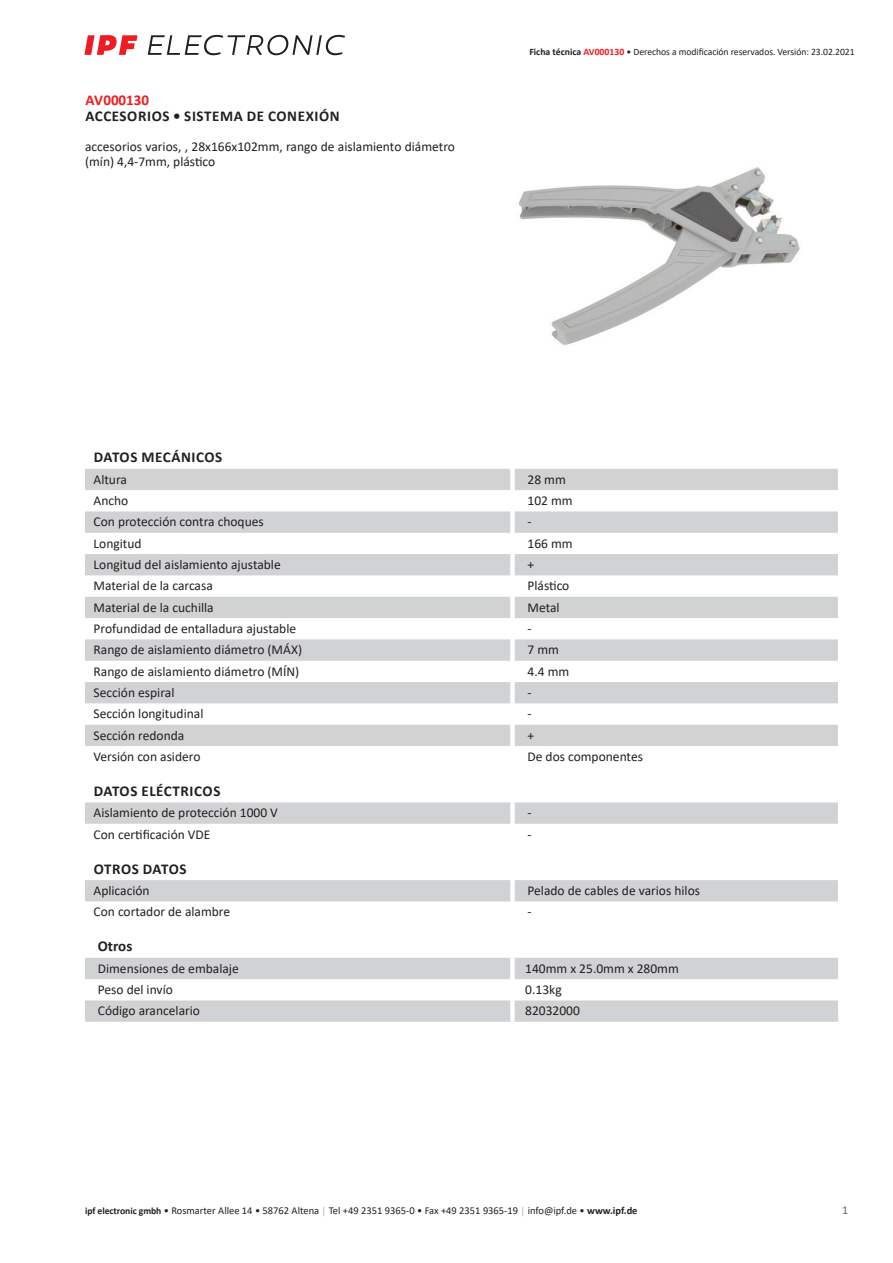
<style>
.page{position:relative;width:893px;height:1263px;background:#fff}
.page>*{position:absolute;margin:0;border:0;box-sizing:border-box;transform-origin:0 0}
.t1{font:700 15px "Calibri";letter-spacing:.04em;color:#231f20}
.t2{font:700 15px "Calibri";color:#ee1d23}
.t3{font:13.5px/15px "Calibri";color:#231f20}
.t4{font:12px "Calibri";color:#636366}
.t5{font:10.5px "Calibri";color:#231f20}
.t6{font:9.75px "Calibri";letter-spacing:-.005em;color:#231f20}
.s1{font-weight:700}
.s2{font-weight:700;color:#ee1d23}
.s3{font-weight:700;font-size:9.75px}
.s4{font-size:9.75px;color:#a8a9ad}
</style>
<div class="page">
<svg style="left:148px;top:35px;width:197px;height:20px"></svg>
<svg style="left:84px;top:35px;width:54px;height:20px"></svg>
<svg style="left:85px;top:469px;width:753px;height:277px;fill:#d1d2d4"></svg>
<svg style="left:85px;top:802px;width:753px;height:22px;background:#d2d3d5"></svg>
<div style="left:85px;top:880px;width:753px;height:21px;background:#d1d2d4"></div>
<svg style="left:85px;top:958px;width:753px;height:64px;fill:#d1d2d4"></svg>
<div style="left:510px;top:958px;width:5px;height:21px;background:#fff"></div>
<div style="left:510px;top:979px;width:5px;height:21px;background:#fff"></div>
<div style="left:510px;top:1000px;width:5px;height:22px;background:#fff"></div>
<img style="left:518px;top:167px;width:282px;height:178px">
<p class="t2" style="left:85px;top:89px;width:65px">AV000130</p>
<p class="t1" style="left:85px;top:106px;width:256px">ACCESORIOS • SISTEMA DE CONEXIÓN</p>
<p class="t3" style="left:85px;top:139px;width:371px">accesorios varios, , 28x166x102mm, rango de aislamiento diámetro (mín) 4,4-7mm, plástico</p>
<p class="t6" style="left:529px;top:45px;width:327px"><span class="s1">Ficha técnica</span> <span class="s2">AV000130</span> • Derechos a modificación reservados. Versión: 23.02.2021</p>
<p class="t1" style="left:94px;top:447px;width:130px">DATOS MECÁNICOS</p>
<p class="t3" style="left:94px;top:471px;width:35px">Altura</p>
<p class="t3" style="left:527px;top:471px;width:40px">28 mm</p>
<p class="t3" style="left:94px;top:493px;width:36px">Ancho</p>
<p class="t3" style="left:527px;top:493px;width:47px">102 mm</p>
<p class="t3" style="left:94px;top:514px;width:172px">Con protección contra choques</p>
<p class="t3" style="left:527px;top:514px;width:6px">-</p>
<p class="t3" style="left:94px;top:535px;width:50px">Longitud</p>
<p class="t3" style="left:527px;top:535px;width:47px">166 mm</p>
<p class="t3" style="left:94px;top:557px;width:189px">Longitud del aislamiento ajustable</p>
<p class="t3" style="left:527px;top:557px;width:8px">+</p>
<p class="t3" style="left:94px;top:578px;width:121px">Material de la carcasa</p>
<p class="t3" style="left:527px;top:578px;width:43px">Plástico</p>
<p class="t3" style="left:94px;top:599px;width:122px">Material de la cuchilla</p>
<p class="t3" style="left:527px;top:599px;width:34px">Metal</p>
<p class="t3" style="left:94px;top:621px;width:204px">Profundidad de entalladura ajustable</p>
<p class="t3" style="left:527px;top:621px;width:6px">-</p>
<p class="t3" style="left:94px;top:642px;width:210px">Rango de aislamiento diámetro (MÁX)</p>
<p class="t3" style="left:527px;top:642px;width:33px">7 mm</p>
<p class="t3" style="left:94px;top:663px;width:207px">Rango de aislamiento diámetro (MÍN)</p>
<p class="t3" style="left:527px;top:663px;width:43px">4.4 mm</p>
<p class="t3" style="left:94px;top:685px;width:82px">Sección espiral</p>
<p class="t3" style="left:527px;top:685px;width:6px">-</p>
<p class="t3" style="left:94px;top:706px;width:111px">Sección longitudinal</p>
<p class="t3" style="left:527px;top:706px;width:6px">-</p>
<p class="t3" style="left:94px;top:727px;width:92px">Sección redonda</p>
<p class="t3" style="left:527px;top:727px;width:8px">+</p>
<p class="t3" style="left:94px;top:749px;width:108px">Versión con asidero</p>
<p class="t3" style="left:527px;top:749px;width:117px">De dos componentes</p>
<p class="t1" style="left:94px;top:780px;width:128px">DATOS ELÉCTRICOS</p>
<p class="t3" style="left:94px;top:805px;width:186px">Aislamiento de protección 1000 V</p>
<p class="t3" style="left:527px;top:805px;width:6px">-</p>
<p class="t3" style="left:94px;top:826px;width:118px">Con certificación VDE</p>
<p class="t3" style="left:527px;top:826px;width:6px">-</p>
<p class="t1" style="left:94px;top:858px;width:94px">OTROS DATOS</p>
<p class="t3" style="left:94px;top:883px;width:58px">Aplicación</p>
<p class="t3" style="left:527px;top:883px;width:174px">Pelado de cables de varios hilos</p>
<p class="t3" style="left:94px;top:904px;width:138px">Con cortador de alambre</p>
<p class="t3" style="left:527px;top:904px;width:6px">-</p>
<p class="t1" style="left:98px;top:936px;width:36px">Otros</p>
<p class="t3" style="left:98px;top:960px;width:143px">Dimensiones de embalaje</p>
<p class="t3" style="left:525px;top:960px;width:155px">140mm x 25.0mm x 280mm</p>
<p class="t3" style="left:98px;top:982px;width:77px">Peso del invío</p>
<p class="t3" style="left:525px;top:982px;width:38px">0.13kg</p>
<p class="t3" style="left:98px;top:1003px;width:104px">Código arancelario</p>
<p class="t3" style="left:525px;top:1003px;width:56px">82032000</p>
<p class="t5" style="left:85px;top:1203px;width:554px"><span class="s3">ipf electronic gmbh</span> • Rosmarter Allee 14 • 58762 Altena <span class="s4">│</span> Tel +49 2351 9365-0 • Fax +49 2351 9365-19 <span class="s4">│</span> info@ipf.de • <span class="s1">www.ipf.de</span></p>
<p class="t4" style="left:842px;top:1201px;width:8px">1</p>
</div>
